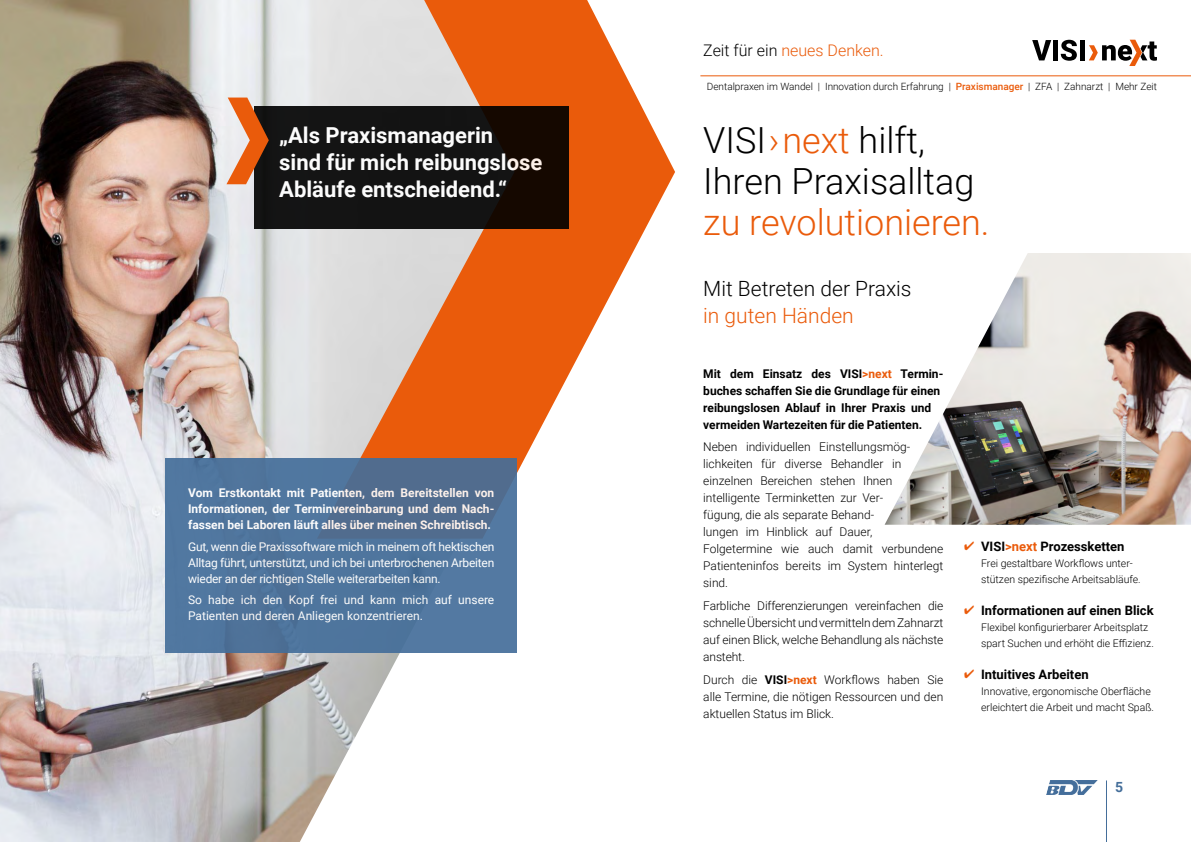
<style>
.page{position:relative;width:1191px;height:842px;background:#fff}
.page>*{position:absolute;margin:0;border:0;box-sizing:border-box;transform-origin:0 0}
.t1{font:300 36px/41px "Roboto";color:#000}
.t2{font:300 36px "Roboto";color:#ea5b0b}
.t3{font:700 22px/27px "Roboto";color:#fff}
.t4{font:300 21px "Roboto";color:#000}
.t5{font:300 21px "Roboto";color:#ea5b0b}
.t6{font:300 16px "Roboto";color:#ea5b0b}
.t7{font:700 14px "Roboto";color:#446e9a}
.t8{font:700 13px "Roboto";color:#000}
.t9{font:300 12px/17px "Roboto";color:#000;text-align:justify}
.t10{font:12px/16px "Roboto";color:#fff;text-align:justify}
.t11{font:700 12px/16px "Roboto";color:#fff;text-align:justify}
.t12{font:700 12px/17px "Roboto";color:#000}
.t13{font:300 10.5px/16px "Roboto";color:#000}
.t14{font:300 10px "Roboto";color:#000}
.s1{color:#000}
.s2{font-weight:500;color:#ea5b0b}
.s3{color:#ea5b0b}
.s4{font-weight:700}
.s5{font-weight:700;color:#ea5b0b}
</style>
<div class="page">
<img style="left:0;top:0;width:400px;height:842px">
<svg style="left:317px;top:0;width:358px;height:473px"></svg>
<div style="left:165px;top:458px;width:352px;height:195px;background:linear-gradient(to right,#4f759e,#517298)"></div>
<div style="left:254px;top:106px;width:314px;height:123px;background:linear-gradient(to right,#13171a,#140b05)"></div>
<svg style="left:226px;top:98px;width:43px;height:86px;background:#be7e5b"></svg>
<img style="left:884px;top:253px;width:307px;height:272px">
<svg style="left:1032px;top:40px;width:19px;height:20px"></svg>
<div style="left:1053px;top:40px;width:5px;height:20px;background:#000"></div>
<svg style="left:1060px;top:40px;width:16px;height:21px"></svg>
<div style="left:1079px;top:40px;width:5px;height:20px;background:#000"></div>
<svg style="left:1089px;top:40px;width:68px;height:26px"></svg>
<hr style="left:700px;top:76px;width:491px;height:1px;background:#ea5b0b">
<img style="left:1047px;top:780px;width:51px;height:14px">
<hr style="left:1106px;top:780px;width:1px;height:62px;background:#446e9a">
<h3 class="t6" style="left:703px;top:39px;width:182px"><span class="s1">Zeit für ein</span> neues Denken.</h3>
<p class="t14" style="left:707px;top:79px;width:451px">Dentalpraxen im Wandel | Innovation durch Erfahrung | <span class="s2">Praxismanager</span> | ZFA | Zahnarzt | Mehr Zeit</p>
<h2 class="t3" style="left:279px;top:121px;width:265px">„Als Praxismanagerin<br>sind für mich reibungslose<br>Abläufe entscheidend.“</h2>
<h1 class="t1" style="left:703px;top:119px;width:273px">VISI<span class="s3">›next</span> hilft,<br>Ihren Praxisalltag</h1>
<h1 class="t2" style="left:703px;top:197px;width:288px">zu revolutionieren.</h1>
<p class="t11" style="left:188px;top:484px;width:308px">Vom Erstkontakt mit Patienten, dem Bereitstellen von Informationen, der Terminvereinbarung und dem Nach&shy;fassen bei Laboren läuft alles über meinen Schreibtisch.</p>
<p class="t10" style="left:188px;top:538px;width:308px">Gut, wenn die Praxissoftware mich in meinem oft hektischen Alltag führt, unterstützt, und ich bei unterbrochenen Arbeiten wieder an der richtigen Stelle weiterarbeiten kann.</p>
<p class="t10" style="left:188px;top:592px;width:308px">So habe ich den Kopf frei und kann mich auf unsere<br>Patienten und deren Anliegen konzentrieren.</p>
<h3 class="t4" style="left:703px;top:274px;width:210px">Mit Betreten der Praxis</h3>
<h3 class="t5" style="left:703px;top:301px;width:152px">in guten Händen</h3>
<p class="t12" style="left:703px;top:364px;width:242px">Mit dem Einsatz des VISI<span class="s3">&gt;next</span> Termin&shy;buches schaffen Sie die Grundlage für einen reibungslosen Ablauf in Ihrer Praxis und vermeiden Wartezeiten für die Patienten.</p>
<p class="t9" style="left:703px;top:438px;width:241px;text-align:left">Neben individuellen Einstellungsmög&shy;lichkeiten für diverse Behandler in einzelnen Bereichen stehen Ihnen intelligente Terminketten zur Ver-<br>fügung, die als separate Behand-<br>lungen im Hinblick auf Dauer, Folgetermine wie auch damit verbundene Patienteninfos bereits im System hinterlegt sind.</p>
<p class="t9" style="left:703px;top:597px;width:242px">Farbliche Differenzierungen vereinfachen die schnelle Übersicht und vermitteln dem Zahnarzt auf einen Blick, welche Behandlung als nächste ansteht.</p>
<p class="t9" style="left:703px;top:670px;width:242px">Durch die <span class="s4">VISI</span><span class="s5">&gt;next</span> Workflows haben Sie alle Termine, die nötigen Ressourcen und den aktuellen Status im Blick.</p>
<p class="t8" style="left:964px;top:537px;width:162px"><span class="s3">✔</span> VISI<span class="s3">&gt;next</span> Prozessketten</p>
<p class="t13" style="left:981px;top:555px;width:161px">Frei gestaltbare Workflows unter&shy;stützen spezifische Arbeitsabläufe.</p>
<p class="t8" style="left:964px;top:601px;width:191px"><span class="s3">✔</span> Informationen auf einen Blick</p>
<p class="t13" style="left:981px;top:619px;width:174px">Flexibel konfigurierbarer Arbeitsplatz spart Suchen und erhöht die Effizienz.</p>
<p class="t8" style="left:964px;top:665px;width:126px"><span class="s3">✔</span> Intuitives Arbeiten</p>
<p class="t13" style="left:981px;top:683px;width:174px">Innovative, ergonomische Oberfläche erleichtert die Arbeit und macht Spaß.</p>
<p class="t7" style="left:1115px;top:777px;width:10px">5</p>
</div>
